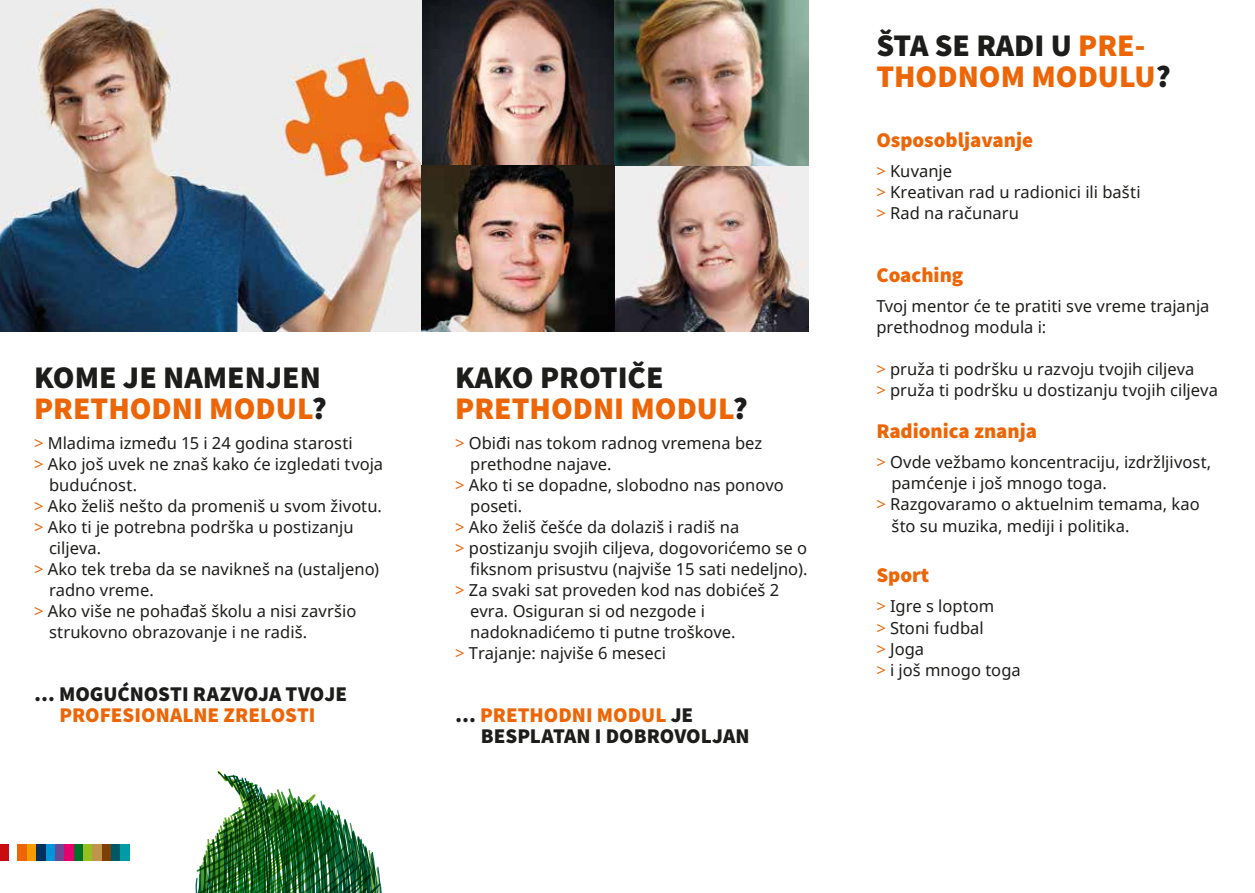
<style>
.page{position:relative;width:1255px;height:893px;background:#fff}
.page>*{position:absolute;margin:0;border:0;box-sizing:border-box;transform-origin:0 0}
.t1{font:900 31.5px/31.5px "Source Sans Pro";color:#ec6608}
.t2{font:900 31.5px/31.5px "Source Sans Pro";color:#1d1d1b}
.t3{font:900 21px "Source Sans Pro";color:#ec6608}
.t4{font:900 21px/21px "Source Sans Pro";color:#1d1d1b}
.t5{font:16.5px/21px "Noto Sans";color:#1d1d1b}
.s1{color:#ec6608}
.s2{color:#1d1d1b}
</style>
<div class="page">
<div style="left:0;top:845px;width:8px;height:16px;background:#c90c0f"></div>
<div style="left:17px;top:845px;width:10px;height:16px;background:#ec6608"></div>
<div style="left:74px;top:845px;width:9px;height:16px;background:#00702a"></div>
<div style="left:46px;top:845px;width:9px;height:16px;background:#0095db"></div>
<div style="left:102px;top:845px;width:9px;height:16px;background:#7d3e08"></div>
<div style="left:27px;top:845px;width:9px;height:16px;background:#f59c00"></div>
<div style="left:83px;top:845px;width:9px;height:16px;background:#95c11f"></div>
<div style="left:55px;top:845px;width:9px;height:16px;background:#6c4796"></div>
<div style="left:111px;top:845px;width:10px;height:16px;background:#005865"></div>
<div style="left:36px;top:845px;width:10px;height:16px;background:#00305b"></div>
<div style="left:92px;top:845px;width:10px;height:16px;background:#c0944a"></div>
<div style="left:64px;top:845px;width:10px;height:16px;background:#e6006d"></div>
<div style="left:121px;top:845px;width:9px;height:16px;background:#009ba4"></div>
<img style="left:201px;top:786px;width:173px;height:107px">
<img style="left:0;top:0;width:808px;height:332px">
<h1 class="t2" style="left:34px;top:361px;width:294px">KOME JE NAMENJEN<br><span class="s1">PRETHODNI MODUL</span>?</h1>
<p class="t5" style="left:34px;top:432px;width:320px"><span class="s1">&gt;</span> Mladima između 15 i 24 godina starosti</p>
<p class="t5" style="left:34px;top:453px;width:350px"><span class="s1">&gt;</span> Ako još uvek ne znaš kako će izgledati tvoja</p>
<p class="t5" style="left:49px;top:474px;width:90px">budućnost.</p>
<p class="t5" style="left:34px;top:495px;width:349px"><span class="s1">&gt;</span> Ako želiš nešto da promeniš u svom životu.</p>
<p class="t5" style="left:34px;top:516px;width:321px"><span class="s1">&gt;</span> Ako ti je potrebna podrška u postizanju</p>
<p class="t5" style="left:49px;top:537px;width:54px">ciljeva.</p>
<p class="t5" style="left:34px;top:558px;width:346px"><span class="s1">&gt;</span> Ako tek treba da se navikneš na (ustaljeno)</p>
<p class="t5" style="left:49px;top:579px;width:106px">radno vreme.</p>
<p class="t5" style="left:34px;top:600px;width:324px"><span class="s1">&gt;</span> Ako više ne pohađaš školu a nisi završio</p>
<p class="t5" style="left:49px;top:621px;width:259px">strukovno obrazovanje i ne radiš.</p>
<p class="t4" style="left:34px;top:683px;width:314px">… MOGUĆNOSTI RAZVOJA TVOJE</p>
<p class="t3" style="left:60px;top:701px;width:257px">PROFESIONALNE ZRELOSTI</p>
<h1 class="t1" style="left:455px;top:361px;width:294px"><span class="s2">KAKO PROTIČE<br></span>PRETHODNI MODUL<span class="s2">?</span></h1>
<p class="t5" style="left:455px;top:432px;width:308px"><span class="s1">&gt;</span> Obiđi nas tokom radnog vremena bez</p>
<p class="t5" style="left:470px;top:453px;width:143px">prethodne najave.</p>
<p class="t5" style="left:455px;top:474px;width:330px"><span class="s1">&gt;</span> Ako ti se dopadne, slobodno nas ponovo</p>
<p class="t5" style="left:470px;top:495px;width:53px">poseti.</p>
<p class="t5" style="left:455px;top:516px;width:285px"><span class="s1">&gt;</span> Ako želiš češće da dolaziš i radiš na</p>
<p class="t5" style="left:455px;top:537px;width:353px"><span class="s1">&gt;</span> postizanju svojih ciljeva, dogovorićemo se o</p>
<p class="t5" style="left:470px;top:558px;width:339px">fiksnom prisustvu (najviše 15 sati nedeljno).</p>
<p class="t5" style="left:455px;top:579px;width:325px"><span class="s1">&gt;</span> Za svaki sat proveden kod nas dobićeš 2</p>
<p class="t5" style="left:470px;top:600px;width:236px">evra. Osiguran si od nezgode i</p>
<p class="t5" style="left:470px;top:621px;width:267px">nadoknadićemo ti putne troškove.</p>
<p class="t5" style="left:455px;top:642px;width:212px"><span class="s1">&gt;</span> Trajanje: najviše 6 meseci</p>
<p class="t4" style="left:480px;top:704px;width:270px;text-indent:-25px">… <span class="s1">PRETHODNI MODUL</span> JE<br>BESPLATAN I DOBROVOLJAN</p>
<h1 class="t1" style="left:876px;top:29px;width:296px"><span class="s2">ŠTA SE RADI U</span> PRE-<br>THODNOM MODULU<span class="s2">?</span></h1>
<p class="t3" style="left:876px;top:126px;width:158px">Osposobljavanje</p>
<p class="t5" style="left:876px;top:161px;width:266px"><span class="s1">&gt;</span> Kuvanje<br><span class="s1">&gt;</span> Kreativan rad u radionici ili bašti <span class="s1">&gt;</span> Rad na računaru</p>
<p class="t3" style="left:876px;top:261px;width:88px">Coaching</p>
<p class="t5" style="left:876px;top:296px;width:334px">Tvoj mentor će te pratiti sve vreme trajanja prethodnog modula i:</p>
<p class="t5" style="left:876px;top:359px;width:343px"><span class="s1">&gt;</span> pruža ti podršku u razvoju tvojih ciljeva<br><span class="s1">&gt;</span> pruža ti podršku u dostizanju tvojih ciljeva</p>
<p class="t3" style="left:876px;top:417px;width:162px">Radionica znanja</p>
<p class="t5" style="left:876px;top:452px;width:336px"><span class="s1">&gt;</span> Ovde vežbamo koncentraciju, izdržljivost,</p>
<p class="t5" style="left:891px;top:473px;width:217px">pamćenje i još mnogo toga.</p>
<p class="t5" style="left:876px;top:494px;width:325px"><span class="s1">&gt;</span> Razgovaramo o aktuelnim temama, kao</p>
<p class="t5" style="left:891px;top:515px;width:239px">što su muzika, mediji i politika.</p>
<p class="t3" style="left:876px;top:561px;width:54px">Sport</p>
<p class="t5" style="left:876px;top:596px;width:146px"><span class="s1">&gt;</span> Igre s loptom<br><span class="s1">&gt;</span> Stoni fudbal<br><span class="s1">&gt;</span> Joga<br><span class="s1">&gt;</span> i još mnogo toga</p>
</div>
